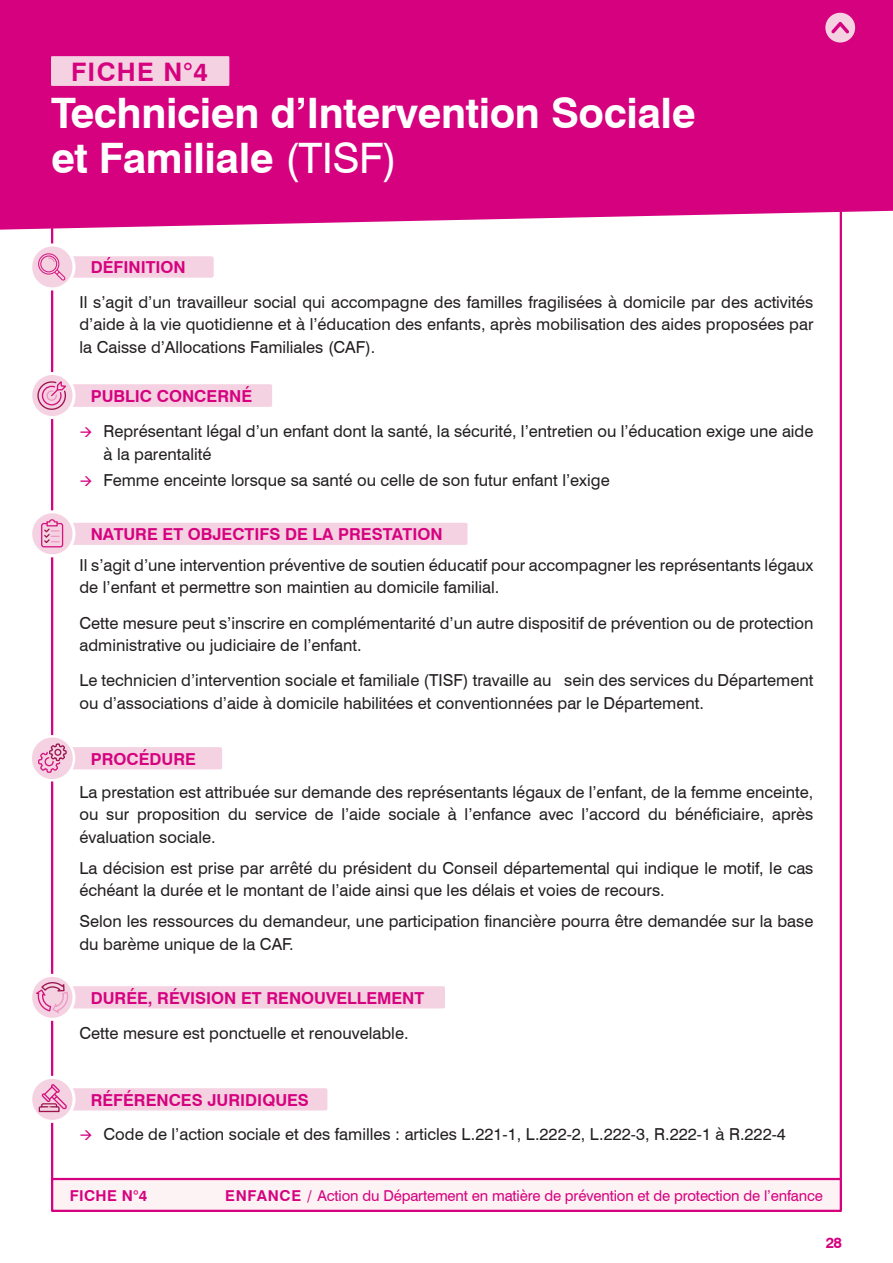
<style>
.page{position:relative;width:893px;height:1263px;background:#fff}
.page>*{position:absolute;margin:0;border:0;box-sizing:border-box;transform-origin:0 0}
.t1{font:700 42px/45px "Swiss 721 BT";letter-spacing:-.01em;color:#fff}
.t2{font:700 25.5px "Swiss 721 BT";letter-spacing:.05em;color:#d6017f}
.t3{font:16.5px/22.5px "Swiss 721 BT";color:#231f20}
.t4{font:700 16.5px "Swiss 721 BT";color:#d6017f}
.t5{font:15px "Swiss 721 BT";letter-spacing:-.01em;color:#d6017f}
.t6{font:700 15px "Swiss 721 BT";letter-spacing:.025em;color:#d6017f}
.s1{font-weight:400}
.s2{font-weight:700}
</style>
<div class="page">
<div style="left:0;top:0;width:893px;height:230px;background:#d6017f"></div>
<svg style="left:825px;top:13px;width:30px;height:30px"></svg>
<div style="left:61px;top:384px;width:211px;height:23px;background:#f5d2e1;border-radius:2px"></div>
<svg style="left:31px;top:373px;width:43px;height:45px"></svg>
<svg style="left:37px;top:379px;width:31px;height:36px"></svg>
<div style="left:29px;top:372px;width:46px;height:47px;border:3px solid #fff;border-radius:22px"></div>
<div style="left:61px;top:256px;width:153px;height:22px;background:#f5d2e1;border-radius:2px"></div>
<svg style="left:31px;top:245px;width:43px;height:44px"></svg>
<div style="left:38px;top:253px;width:21px;height:22px;border:1px solid #d4137e;border-radius:50%"></div>
<div style="left:40px;top:255px;width:17px;height:17px;border:1px solid #d4137e;border-radius:50%"></div>
<svg style="left:48px;top:257px;width:19px;height:25px"></svg>
<div style="left:29px;top:243px;width:46px;height:47px;border:3px solid #fff;border-radius:22px"></div>
<div style="left:61px;top:747px;width:161px;height:22px;background:#f5d2e1;border-radius:2px"></div>
<svg style="left:31px;top:736px;width:43px;height:44px"></svg>
<svg style="left:37px;top:743px;width:30px;height:30px"></svg>
<div style="left:30px;top:735px;width:45px;height:46px;border:2px solid #fff;border-radius:22px"></div>
<div style="left:52px;top:1179px;width:789px;height:32px;background:#fdf2f4"></div>
<div style="left:51px;top:1178px;width:791px;height:34px;border:2px solid #d6017f"></div>
<div style="left:61px;top:523px;width:407px;height:22px;background:#f5d2e1;border-radius:2px"></div>
<svg style="left:31px;top:512px;width:43px;height:44px"></svg>
<div style="left:41px;top:523px;width:22px;height:24px;border:1px solid #d4137e;border-radius:2px"></div>
<svg style="left:43px;top:519px;width:16px;height:25px"></svg>
<div style="left:29px;top:510px;width:46px;height:47px;border:3px solid #fff;border-radius:22px"></div>
<div style="left:51px;top:56px;width:178px;height:30px;background:#f5d2e1"></div>
<div style="left:61px;top:1088px;width:266px;height:22px;background:#f5d2e1;border-radius:2px"></div>
<svg style="left:31px;top:1077px;width:43px;height:44px"></svg>
<svg style="left:38px;top:1083px;width:30px;height:30px"></svg>
<div style="left:29px;top:1076px;width:46px;height:47px;border:3px solid #fff;border-radius:22px"></div>
<div style="left:61px;top:986px;width:384px;height:22px;background:#f5d2e1;border-radius:2px"></div>
<svg style="left:31px;top:975px;width:43px;height:44px"></svg>
<svg style="left:36px;top:982px;width:34px;height:31px"></svg>
<div style="left:29px;top:974px;width:46px;height:47px;border:3px solid #fff;border-radius:22px"></div>
<h2 class="t2" style="left:71px;top:56px;width:138px">FICHE N°4</h2>
<h1 class="t1" style="left:51px;top:91px;width:646px">Technicien d’Intervention Sociale et Familiale <span class="s1">(TISF)</span></h1>
<p class="t4" style="left:91px;top:257px;width:97px">DÉFINITION</p>
<p class="t3" style="left:80px;top:290px;width:735px;text-align:justify">Il s’agit d’un travailleur social qui accompagne des familles fragilisées à domicile par des activités d’aide à la vie quotidienne et à l’éducation des enfants, après mobilisation des aides proposées par la Caisse d’Allocations Familiales (CAF).</p>
<p class="t4" style="left:91px;top:386px;width:163px">PUBLIC CONCERNÉ</p>
<p class="t3" style="left:104px;top:420px;width:711px">Représentant légal d’un enfant dont la santé, la sécurité, l’entretien ou l’éducation exige une aide à la parentalité</p>
<p class="t3" style="left:104px;top:469px;width:508px">Femme enceinte lorsque sa santé ou celle de son futur enfant l’exige</p>
<p class="t4" style="left:91px;top:524px;width:354px">NATURE ET OBJECTIFS DE LA PRESTATION</p>
<p class="t3" style="left:80px;top:554px;width:735px">Il s’agit d’une intervention préventive de soutien éducatif pour accompagner les représentants légaux de l’enfant et permettre son maintien au domicile familial.</p>
<p class="t3" style="left:80px;top:611px;width:735px">Cette mesure peut s’inscrire en complémentarité d’un autre dispositif de prévention ou de protection administrative ou judiciaire de l’enfant.</p>
<p class="t3" style="left:80px;top:669px;width:735px">Le technicien d’intervention sociale et familiale (TISF) travaille au sein des services du Département ou d’associations d’aide à domicile habilitées et conventionnées par le Département.</p>
<p class="t4" style="left:91px;top:749px;width:107px">PROCÉDURE</p>
<p class="t3" style="left:80px;top:780px;width:735px;text-align:justify">La prestation est attribuée sur demande des représentants légaux de l’enfant, de la femme enceinte, ou sur proposition du service de l’aide sociale à l’enfance avec l’accord du bénéficiaire, après évaluation sociale.</p>
<p class="t3" style="left:80px;top:856px;width:735px">La décision est prise par arrêté du président du Conseil départemental qui indique le motif, le cas échéant la durée et le montant de l’aide ainsi que les délais et voies de recours.</p>
<p class="t3" style="left:80px;top:910px;width:735px">Selon les ressources du demandeur, une participation financière pourra être demandée sur la base du barème unique de la CAF.</p>
<p class="t4" style="left:91px;top:988px;width:335px">DURÉE, RÉVISION ET RENOUVELLEMENT</p>
<p class="t3" style="left:80px;top:1021px;width:331px">Cette mesure est ponctuelle et renouvelable.</p>
<p class="t4" style="left:91px;top:1090px;width:220px">RÉFÉRENCES JURIDIQUES</p>
<p class="t3" style="left:104px;top:1123px;width:684px">Code de l’action sociale et des familles : articles L.221-1, L.222-2, L.222-3, R.222-1 à R.222-4</p>
<p class="t6" style="left:70px;top:1186px;width:79px">FICHE N°4</p>
<p class="t5" style="left:225px;top:1186px;width:599px"><span class="s2">ENFANCE /</span> Action du Département en matière de prévention et de protection de l’enfance</p>
<p class="t6" style="left:826px;top:1233px;width:18px">28</p>
</div>
